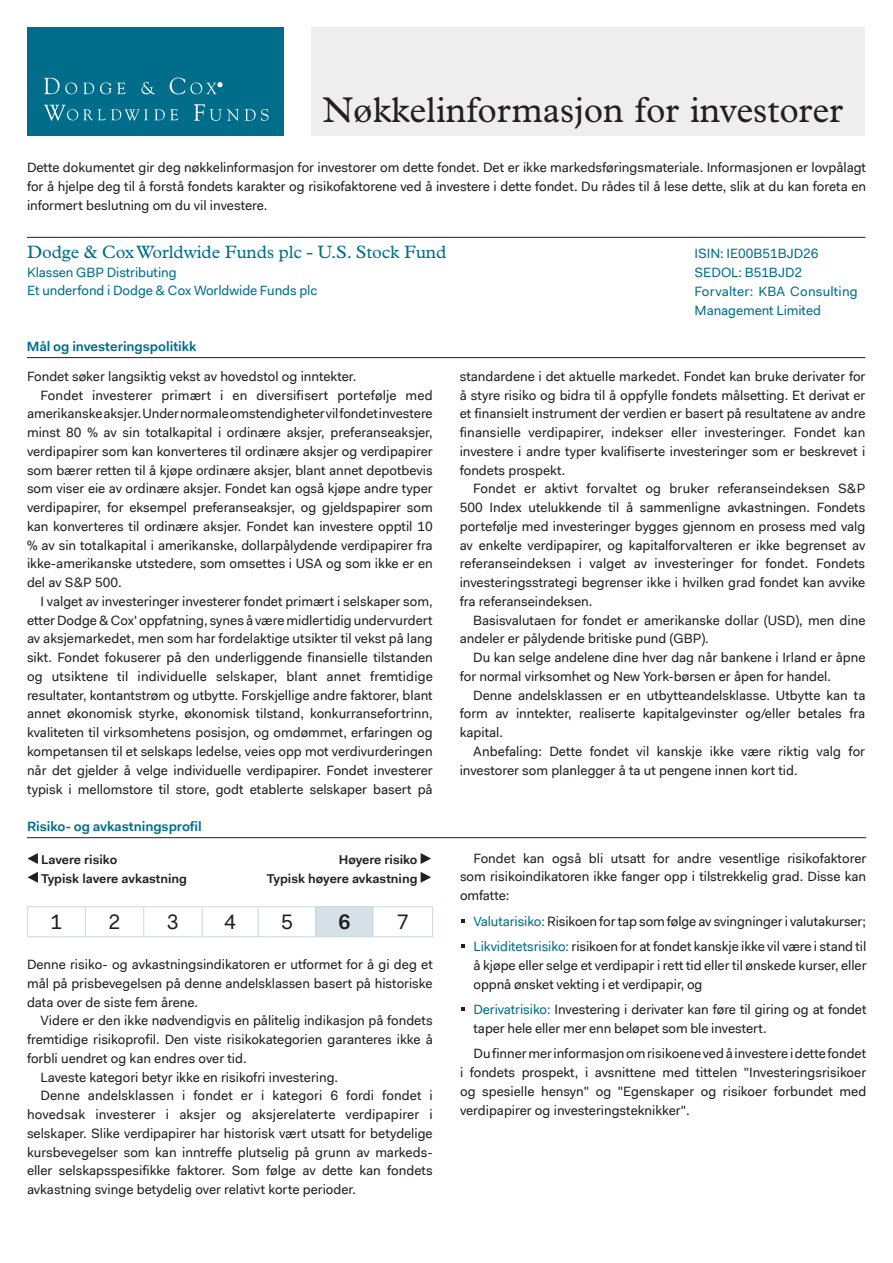
<style>
.page{position:relative;width:893px;height:1263px;background:#fff}
.page>*{position:absolute;margin:0;border:0;box-sizing:border-box;transform-origin:0 0}
._01__Title{font:36px "Plantin MT Std";color:#231f20}
.t1{font:21px "Fakt Pro";color:#231f20}
.t2{font:600 21px "Fakt Pro";color:#231f20}
._02__D_C_WWF_-_Fund{font:18px "Plantin MT Std";letter-spacing:-.005em;color:#006e8a}
._08__Body_Copy{font:13.5px/18.8px "Fakt Pro";color:#231f20;text-align:justify}
._09__Body_Copy_bulle{font:13.5px/18.8px "Fakt Pro";letter-spacing:-.005em;color:#231f20;text-align:justify}
._04__ISIN_SEDOL{font:13.5px/18.8px "Fakt Pro";letter-spacing:-.005em;color:#006e8a}
._03__EUR_Accumulatin{font:13.5px "Fakt Pro";letter-spacing:-.005em;color:#006e8a}
._05__Header{font:600 13.5px "Fakt Pro";letter-spacing:-.005em;color:#006e8a}
._07__Subhead__black{font:600 12.75px "Fakt Pro";color:#231f20}
.s1{color:#006e8a}
</style>
<div class="page">
<hr style="left:27px;top:237px;width:838px;height:1px;background:#231f20">
<div style="left:27px;top:27px;width:257px;height:108px;background:#006e8a"></div>
<svg style="left:28px;top:853px;width:10px;height:11px"></svg>
<svg style="left:421px;top:853px;width:10px;height:11px"></svg>
<svg style="left:28px;top:872px;width:10px;height:11px"></svg>
<svg style="left:421px;top:872px;width:10px;height:11px"></svg>
<div style="left:316px;top:907px;width:57px;height:30px;background:#d5e0e7"></div>
<hr style="left:27px;top:906px;width:58px;height:1px;background:#cad8e1">
<hr style="left:85px;top:906px;width:59px;height:1px;background:#cad8e1">
<svg style="left:27px;top:907px;width:117px;height:30px"></svg>
<hr style="left:144px;top:906px;width:58px;height:1px;background:#cad8e1">
<hr style="left:144px;top:936px;width:58px;height:1px;background:#cad8e1">
<svg style="left:202px;top:907px;width:1px;height:29px"></svg>
<hr style="left:202px;top:906px;width:56px;height:1px;background:#cad8e1">
<hr style="left:202px;top:936px;width:56px;height:1px;background:#cad8e1">
<svg style="left:258px;top:907px;width:1px;height:29px"></svg>
<hr style="left:258px;top:906px;width:58px;height:1px;background:#cad8e1">
<hr style="left:258px;top:936px;width:58px;height:1px;background:#cad8e1">
<hr style="left:316px;top:906px;width:57px;height:1px;background:#cad8e1">
<hr style="left:316px;top:936px;width:57px;height:1px;background:#cad8e1">
<svg style="left:373px;top:907px;width:1px;height:29px"></svg>
<hr style="left:373px;top:906px;width:60px;height:1px;background:#cad8e1">
<svg style="left:432px;top:907px;width:1px;height:29px"></svg>
<hr style="left:373px;top:936px;width:60px;height:1px;background:#cad8e1">
<hr style="left:27px;top:837px;width:839px;height:1px;background:#231f20">
<svg style="left:461px;top:919px;width:4px;height:4px"></svg>
<svg style="left:461px;top:944px;width:4px;height:4px"></svg>
<svg style="left:461px;top:1007px;width:4px;height:4px"></svg>
<div style="left:311px;top:27px;width:554px;height:108px;background:#eeeeef"></div>
<svg style="left:44px;top:78px;width:33px;height:16px"></svg>
<svg style="left:83px;top:83px;width:11px;height:11px"></svg>
<svg style="left:100px;top:83px;width:26px;height:11px"></svg>
<svg style="left:141px;top:82px;width:14px;height:12px"></svg>
<svg style="left:194px;top:104px;width:27px;height:17px"></svg>
<svg style="left:227px;top:109px;width:12px;height:12px"></svg>
<svg style="left:245px;top:109px;width:24px;height:12px"></svg>
<svg style="left:44px;top:105px;width:104px;height:16px"></svg>
<svg style="left:154px;top:109px;width:24px;height:11px"></svg>
<svg style="left:170px;top:78px;width:52px;height:16px"></svg>
<hr style="left:27px;top:357px;width:838px;height:1px;background:#231f20">
<p class="_01__Title" style="left:323px;top:89px;width:522px">Nøkkelinformasjon for investorer</p>
<p class="_08__Body_Copy" style="left:27px;top:158px;width:841px">Dette dokumentet gir deg nøkkelinformasjon for investorer om dette fondet. Det er ikke markedsføringsmateriale. Informasjonen er lovpålagt for å hjelpe deg til å forstå fondets karakter og risikofaktorene ved å investere i dette fondet. Du rådes til å lese dette, slik at du kan foreta en informert beslutning om du vil investere.</p>
<p class="_02__D_C_WWF_-_Fund" style="left:27px;top:241px;width:421px">Dodge &amp; Cox Worldwide Funds plc - U.S. Stock Fund</p>
<p class="_03__EUR_Accumulatin" style="left:27px;top:263px;width:151px">Klassen GBP Distributing</p>
<p class="_03__EUR_Accumulatin" style="left:27px;top:282px;width:292px">Et underfond i Dodge &amp; Cox Worldwide Funds plc</p>
<p class="_05__Header" style="left:27px;top:337px;width:171px">Mål og investeringspolitikk</p>
<p class="_08__Body_Copy" style="left:27px;top:367px;width:331px">Fondet søker langsiktig vekst av hovedstol og inntekter.</p>
<p class="_08__Body_Copy" style="left:27px;top:386px;width:407px;text-indent:14px">Fondet investerer primært i en diversifisert portefølje med amerikanske aksjer. Under normale omstendigheter vil fondet investere minst 80 % av sin totalkapital i ordinære aksjer, preferanseaksjer, verdipapirer som kan konverteres til ordinære aksjer og verdipapirer som bærer retten til å kjøpe ordinære aksjer, blant annet depotbevis som viser eie av ordinære aksjer. Fondet kan også kjøpe andre typer verdipapirer, for eksempel preferanseaksjer, og gjeldspapirer som kan konverteres til ordinære aksjer. Fondet kan investere opptil 10 % av sin totalkapital i amerikanske, dollarpålydende verdipapirer fra ikke-amerikanske utstedere, som omsettes i USA og som ikke er en del av S&amp;P 500.</p>
<p class="_08__Body_Copy" style="left:27px;top:592px;width:407px;text-indent:14px">I valget av investeringer investerer fondet primært i selskaper som, etter Dodge &amp; Cox' oppfatning, synes å være midlertidig undervurdert av aksjemarkedet, men som har fordelaktige utsikter til vekst på lang sikt. Fondet fokuserer på den underliggende finansielle tilstanden og utsiktene til individuelle selskaper, blant annet fremtidige resultater, kontantstrøm og utbytte. Forskjellige andre faktorer, blant annet økonomisk styrke, økonomisk tilstand, konkurransefortrinn, kvaliteten til virksomhetens posisjon, og omdømmet, erfaringen og kompetansen til et selskaps ledelse, veies opp mot verdivurderingen når det gjelder å velge individuelle verdipapirer. Fondet investerer typisk i mellomstore til store, godt etablerte selskaper basert på</p>
<p class="_05__Header" style="left:27px;top:817px;width:176px">Risiko- og avkastningsprofil</p>
<p class="_07__Subhead__black" style="left:41px;top:851px;width:78px">Lavere risiko</p>
<p class="_07__Subhead__black" style="left:339px;top:851px;width:80px">Høyere risiko</p>
<p class="_07__Subhead__black" style="left:41px;top:870px;width:148px">Typisk lavere avkastning</p>
<p class="_07__Subhead__black" style="left:267px;top:870px;width:152px">Typisk høyere avkastning</p>
<p class="t1" style="left:51px;top:908px;width:13px">1</p>
<p class="t1" style="left:109px;top:908px;width:13px">2</p>
<p class="t1" style="left:167px;top:908px;width:13px">3</p>
<p class="t1" style="left:224px;top:908px;width:13px">4</p>
<p class="t1" style="left:281px;top:908px;width:13px">5</p>
<p class="t2" style="left:338px;top:908px;width:13px">6</p>
<p class="t1" style="left:397px;top:908px;width:13px">7</p>
<p class="_08__Body_Copy" style="left:27px;top:955px;width:407px">Denne risiko- og avkastningsindikatoren er utformet for å gi deg et mål på prisbevegelsen på denne andelsklassen basert på historiske data over de siste fem årene.</p>
<p class="_08__Body_Copy" style="left:27px;top:1011px;width:407px;text-indent:14px">Videre er den ikke nødvendigvis en pålitelig indikasjon på fondets fremtidige risikoprofil. Den viste risikokategorien garanteres ikke å forbli uendret og kan endres over tid.</p>
<p class="_08__Body_Copy" style="left:41px;top:1067px;width:299px">Laveste kategori betyr ikke en risikofri investering.</p>
<p class="_08__Body_Copy" style="left:27px;top:1086px;width:407px;text-indent:14px">Denne andelsklassen i fondet er i kategori 6 fordi fondet i hovedsak investerer i aksjer og aksjerelaterte verdipapirer i selskaper. Slike verdipapirer har historisk vært utsatt for betydelige kursbevegelser som kan inntreffe plutselig på grunn av markeds&shy;eller selskapsspesifikke faktorer. Som følge av dette kan fondets avkastning svinge betydelig over relativt korte perioder.</p>
<p class="_04__ISIN_SEDOL" style="left:694px;top:244px;width:125px">ISIN: IE00B51BJD26</p>
<p class="_04__ISIN_SEDOL" style="left:694px;top:263px;width:109px">SEDOL: B51BJD2</p>
<p class="_04__ISIN_SEDOL" style="left:694px;top:282px;width:165px">Forvalter: KBA Consulting<br>Management Limited</p>
<p class="_08__Body_Copy" style="left:460px;top:367px;width:407px">standardene i det aktuelle markedet. Fondet kan bruke derivater for å styre risiko og bidra til å oppfylle fondets målsetting. Et derivat er et finansielt instrument der verdien er basert på resultatene av andre finansielle verdipapirer, indekser eller investeringer. Fondet kan investere i andre typer kvalifiserte investeringer som er beskrevet i fondets prospekt.</p>
<p class="_08__Body_Copy" style="left:460px;top:479px;width:407px;text-indent:14px">Fondet er aktivt forvaltet og bruker referanseindeksen S&amp;P 500 Index utelukkende til å sammenligne avkastningen. Fondets portefølje med investeringer bygges gjennom en prosess med valg av enkelte verdipapirer, og kapitalforvalteren er ikke begrenset av referanseindeksen i valget av investeringer for fondet. Fondets investeringsstrategi begrenser ikke i hvilken grad fondet kan avvike fra referanseindeksen.</p>
<p class="_08__Body_Copy" style="left:460px;top:611px;width:407px;text-indent:14px">Basisvalutaen for fondet er amerikanske dollar (USD), men dine andeler er pålydende britiske pund (GBP).</p>
<p class="_08__Body_Copy" style="left:460px;top:648px;width:407px;text-indent:14px">Du kan selge andelene dine hver dag når bankene i Irland er åpne for normal virksomhet og New York-børsen er åpen for handel.</p>
<p class="_08__Body_Copy" style="left:460px;top:686px;width:407px;text-indent:14px">Denne andelsklassen er en utbytteandelsklasse. Utbytte kan ta form av inntekter, realiserte kapitalgevinster og/eller betales fra kapital.</p>
<p class="_08__Body_Copy" style="left:460px;top:742px;width:407px;text-indent:14px">Anbefaling: Dette fondet vil kanskje ikke være riktig valg for investorer som planlegger å ta ut pengene innen kort tid.</p>
<p class="_08__Body_Copy" style="left:460px;top:848px;width:408px;text-indent:14px">Fondet kan også bli utsatt for andre vesentlige risikofaktorer som risikoindikatoren ikke fanger opp i tilstrekkelig grad. Disse kan omfatte:</p>
<p class="_09__Body_Copy_bulle" style="left:473px;top:911px;width:394px"><span class="s1">Valutarisiko:</span> Risikoen for tap som følge av svingninger i valutakurser;</p>
<p class="_09__Body_Copy_bulle" style="left:473px;top:937px;width:395px"><span class="s1">Likviditetsrisiko:</span> risikoen for at fondet kanskje ikke vil være i stand til å kjøpe eller selge et verdipapir i rett tid eller til ønskede kurser, eller oppnå ønsket vekting i et verdipapir, og</p>
<p class="_09__Body_Copy_bulle" style="left:473px;top:1000px;width:394px"><span class="s1">Derivatrisiko:</span> Investering i derivater kan føre til giring og at fondet taper hele eller mer enn beløpet som ble investert.</p>
<p class="_08__Body_Copy" style="left:460px;top:1044px;width:408px;text-indent:14px">Du finner mer informasjon om risikoene ved å investere i dette fondet i fondets prospekt, i avsnittene med tittelen "Investeringsrisikoer og spesielle hensyn" og "Egenskaper og risikoer forbundet med verdipapirer og investeringsteknikker".</p>
</div>
